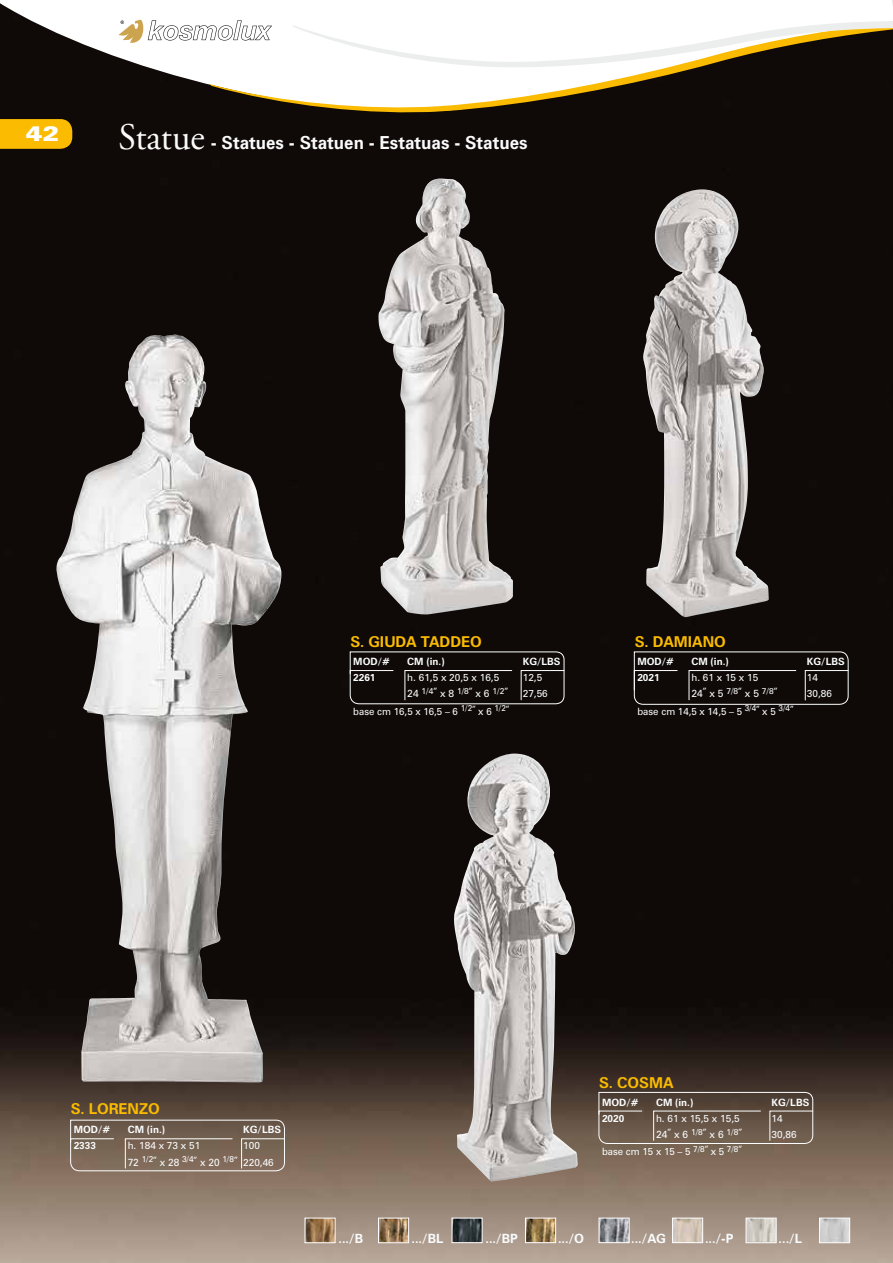
<style>
.page{position:relative;width:893px;height:1263px;background:#fff}
.page>*{position:absolute;margin:0;border:0;box-sizing:border-box;transform-origin:0 0}
.t1{font:900 expanded 21px "Zurich BT";color:#fff}
.t2{font:700 18px "Zurich BT";color:#fbfbfb;scale:.96 1}
.t3{font:700 15px "Zurich BT";color:#fabb00}
.t4{font:700 12.75px "Zurich BT";color:#f9fcfe}
.t5{font:10.2px "Zurich BT";color:#fbfdfe}
.t6{font:10.05px "Zurich BT";color:#fbfdfe}
.t7{font:700 10.05px "Zurich BT";color:#fbfdfe}
.t8{font:8.4px "Zurich BT";color:#fbfdfe}
.s1{font-family:"Adobe Garamond Pro";font-weight:400;font-size:37.5px}
.s2{font-size:10.2px}
.s3{font-size:8.7px}
.s4{font-size:10.05px}
</style>
<div class="page">
<img style="left:0;top:0;width:893px;height:1263px">
<img style="left:821px;top:1220px;width:27px;height:21px">
<div style="left:819px;top:1218px;width:31px;height:25px;border:1px solid #fff"></div>
<img style="left:307px;top:1220px;width:27px;height:21px">
<div style="left:305px;top:1218px;width:31px;height:25px;border:1px solid #fff"></div>
<img style="left:380px;top:1220px;width:27px;height:21px">
<div style="left:378px;top:1218px;width:31px;height:25px;border:1px solid #fff"></div>
<img style="left:454px;top:1220px;width:27px;height:21px">
<div style="left:452px;top:1218px;width:31px;height:25px;border:1px solid #fff"></div>
<img style="left:527px;top:1220px;width:27px;height:21px">
<div style="left:525px;top:1218px;width:31px;height:25px;border:1px solid #fff"></div>
<img style="left:601px;top:1220px;width:27px;height:21px">
<div style="left:599px;top:1218px;width:31px;height:25px;border:1px solid #fff"></div>
<img style="left:748px;top:1220px;width:27px;height:21px">
<div style="left:746px;top:1218px;width:31px;height:25px;border:1px solid #fff"></div>
<img style="left:674px;top:1220px;width:27px;height:21px">
<div style="left:672px;top:1218px;width:31px;height:25px;border:1px solid #fff"></div>
<img style="left:378px;top:179px;width:63px;height:215px">
<svg style="left:349px;top:651px;width:216px;height:53px;background:#1d1816"></svg>
<img style="left:454px;top:754px;width:124px;height:427px">
<svg style="left:598px;top:1092px;width:215px;height:52px;background:#6a5a4e"></svg>
<img style="left:643px;top:189px;width:57px;height:425px">
<svg style="left:634px;top:651px;width:215px;height:54px;background:#1e1a17"></svg>
<img style="left:56px;top:334px;width:119px;height:664px">
<svg style="left:70px;top:1119px;width:215px;height:52px;background:#7e6c5d"></svg>
<svg style="left:209px;top:21px;width:684px;height:95px;fill:#0f0a07"></svg>
<svg style="left:292px;top:21px;width:601px;height:49px"></svg>
<svg style="left:0;top:119px;width:72px;height:30px;background:#f2b500"></svg>
<svg style="left:119px;top:19px;width:153px;height:26px"></svg>
<h1 class="t1" style="left:26px;top:122px;width:35px">42</h1>
<h2 class="t2" style="left:119px;top:131px;width:428px"><span class="s1">Statue</span> - Statues - Statuen - Estatuas - Statues</h2>
<h3 class="t3" style="left:351px;top:632px;width:133px">S. GIUDA TADDEO</h3>
<p class="t7" style="left:353px;top:655px;width:38px">MOD/#</p>
<p class="t7" style="left:407px;top:655px;width:39px">CM (in.)</p>
<p class="t7" style="left:523px;top:655px;width:39px">KG/LBS</p>
<p class="t7" style="left:353px;top:671px;width:24px">2261</p>
<p class="t6" style="left:407px;top:671px;width:93px">h. 61,5 x 20,5 x 16,5</p>
<p class="t6" style="left:523px;top:671px;width:21px">12,5</p>
<p class="t8" style="left:407px;top:686px;width:102px"><span class="s2">24</span> 1/4<span class="s3">”</span> <span class="s2">x 8</span> 1/8<span class="s3">”</span> <span class="s2">x 6</span> 1/2<span class="s3">”</span></p>
<p class="t6" style="left:523px;top:688px;width:27px">27,56</p>
<p class="t6" style="left:353px;top:705px;width:158px">base cm 16,5 x 16,5 – 6 <sup>1/2</sup><sup>”</sup> <span class="s2">x</span> 6 <sup>1/2</sup><sup>”</sup></p>
<h3 class="t3" style="left:635px;top:632px;width:93px">S. DAMIANO</h3>
<p class="t7" style="left:637px;top:655px;width:38px">MOD/#</p>
<p class="t7" style="left:691px;top:655px;width:39px">CM (in.)</p>
<p class="t7" style="left:807px;top:655px;width:39px">KG/LBS</p>
<p class="t7" style="left:637px;top:671px;width:24px">2021</p>
<p class="t6" style="left:691px;top:671px;width:68px">h. 61 x 15 x 15</p>
<p class="t6" style="left:807px;top:671px;width:13px">14</p>
<p class="t5" style="left:691px;top:687px;width:88px">24<sup>”</sup> x 5 <sup>7/8</sup><sup>”</sup> x 5 <sup>7/8</sup><sup>”</sup></p>
<p class="t6" style="left:807px;top:688px;width:27px">30,86</p>
<p class="t6" style="left:637px;top:705px;width:158px">base cm 14,5 x 14,5 – 5 <sup>3/4</sup><sup>”</sup> <span class="s2">x</span> 5 <sup>3/4</sup><sup>”</sup></p>
<h3 class="t3" style="left:71px;top:1100px;width:91px">S. LORENZO</h3>
<p class="t7" style="left:74px;top:1123px;width:38px">MOD/#</p>
<p class="t7" style="left:128px;top:1123px;width:39px">CM (in.)</p>
<p class="t7" style="left:243px;top:1123px;width:39px">KG/LBS</p>
<p class="t7" style="left:74px;top:1140px;width:24px">2333</p>
<p class="t6" style="left:128px;top:1140px;width:74px">h. 184 x 73 x 51</p>
<p class="t6" style="left:243px;top:1140px;width:18px">100</p>
<p class="t8" style="left:128px;top:1154px;width:148px"><span class="s2">72</span> 1/2<span class="s3">”</span> <span class="s2">x 28</span> 3/4<span class="s3">”</span> <span class="s2">x 20</span> 1/8<span class="s3">”</span> <span class="s4">220,46</span></p>
<h3 class="t3" style="left:599px;top:1073px;width:76px">S. COSMA</h3>
<p class="t7" style="left:602px;top:1096px;width:38px">MOD/#</p>
<p class="t7" style="left:656px;top:1096px;width:39px">CM (in.)</p>
<p class="t7" style="left:771px;top:1096px;width:39px">KG/LBS</p>
<p class="t7" style="left:602px;top:1112px;width:24px">2020</p>
<p class="t6" style="left:656px;top:1112px;width:85px">h. 61 x 15,5 x 15,5</p>
<p class="t6" style="left:771px;top:1112px;width:13px">14</p>
<p class="t5" style="left:656px;top:1128px;width:88px">24<sup>”</sup> x 6 <sup>1/8</sup><sup>”</sup> x 6 <sup>1/8</sup><sup>”</sup></p>
<p class="t6" style="left:771px;top:1128px;width:27px">30,86</p>
<p class="t6" style="left:602px;top:1145px;width:142px">base cm 15 x 15 – 5 <sup>7/8</sup><sup>”</sup> <span class="s2">x</span> 5 <sup>7/8</sup><sup>”</sup></p>
<p class="t4" style="left:339px;top:1231px;width:26px">.../B</p>
<p class="t4" style="left:411px;top:1231px;width:33px">.../BL</p>
<p class="t4" style="left:485px;top:1231px;width:34px">.../BP</p>
<p class="t4" style="left:558px;top:1231px;width:28px">.../O</p>
<p class="t4" style="left:631px;top:1231px;width:36px">.../AG</p>
<p class="t4" style="left:705px;top:1231px;width:30px">.../-P</p>
<p class="t4" style="left:779px;top:1231px;width:25px">.../L</p>
</div>
